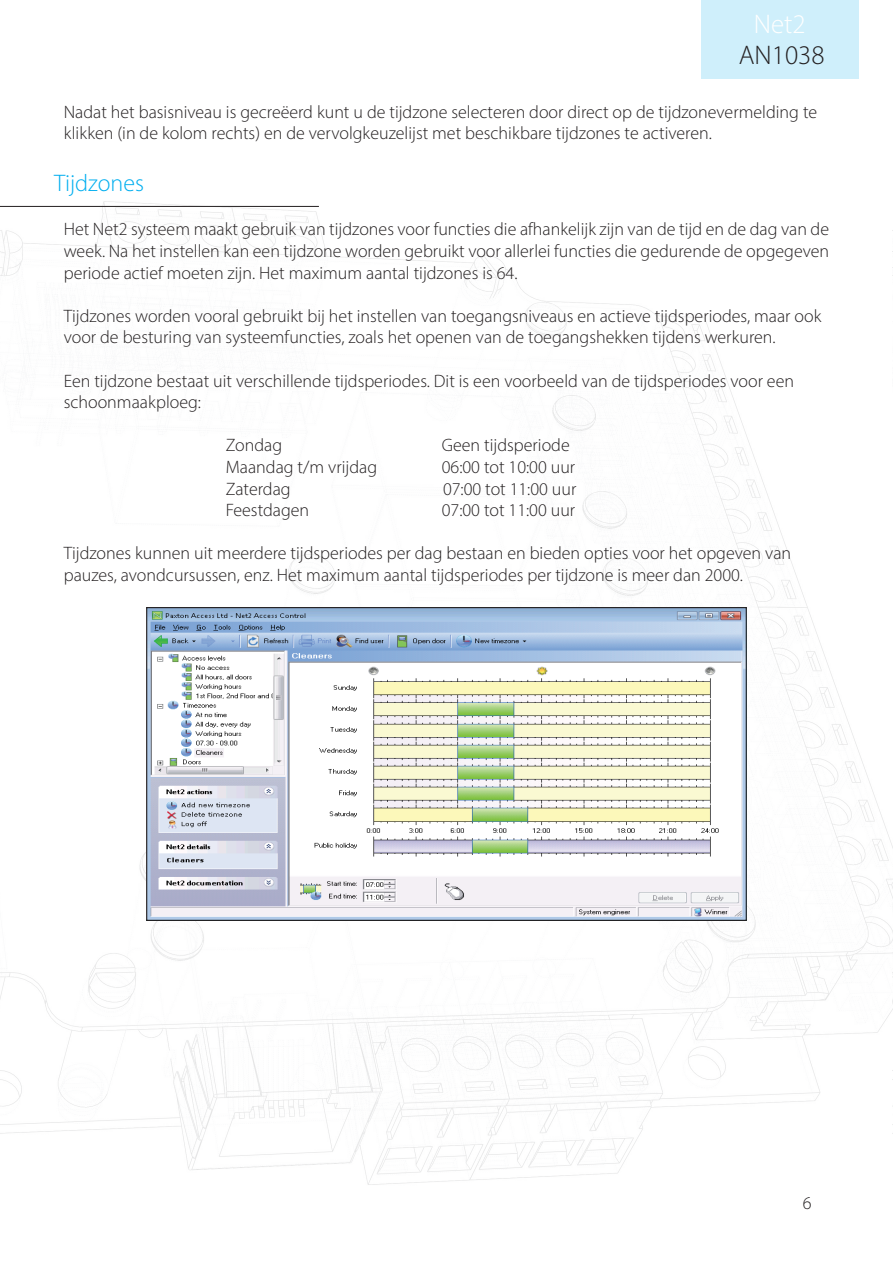
<style>
.page{position:relative;width:893px;height:1263px;background:#fff}
.page>*{position:absolute;margin:0;border:0;box-sizing:border-box;transform-origin:0 0}
.t1{font:300 27px "Myriad Pro";color:#231f20}
.t2{font:300 27px "Myriad Pro";color:#fff}
.Section_title{font:300 24px "Myriad Pro";color:#00aeef}
.Text{font:300 18px "Myriad Pro";color:#231f20}
</style>
<div class="page">
<img style="left:0;top:201px;width:893px;height:984px">
<div style="left:702px;top:0;width:157px;height:79px;background:#cfeffb"></div>
<hr style="left:0;top:206px;width:319px;height:1px;background:#231f20">
<img style="left:148px;top:609px;width:597px;height:310px">
<h1 class="t2" style="left:754px;top:8px;width:53px">Net2</h1>
<h1 class="t1" style="left:739px;top:39px;width:87px">AN1038</h1>
<p class="Text" style="left:64px;top:101px;width:755px">Nadat het basisniveau is gecreëerd kunt u de tijdzone selecteren door direct op de tijdzonevermelding te</p>
<p class="Text" style="left:64px;top:122px;width:650px">klikken (in de kolom rechts) en de vervolgkeuzelijst met beschikbare tijdzones te activeren.</p>
<p class="Section_title" style="left:54px;top:168px;width:91px">Tijdzones</p>
<p class="Text" style="left:64px;top:219px;width:767px">Het Net2 systeem maakt gebruik van tijdzones voor functies die afhankelijk zijn van de tijd en de dag van de</p>
<p class="Text" style="left:64px;top:240px;width:767px">week. Na het instellen kan een tijdzone worden gebruikt voor allerlei functies die gedurende de opgegeven</p>
<p class="Text" style="left:64px;top:262px;width:455px">periode actief moeten zijn. Het maximum aantal tijdzones is 64.</p>
<p class="Text" style="left:64px;top:305px;width:759px">Tijdzones worden vooral gebruikt bij het instellen van toegangsniveaus en actieve tijdsperiodes, maar ook</p>
<p class="Text" style="left:64px;top:327px;width:713px">voor de besturing van systeemfuncties, zoals het openen van de toegangshekken tijdens werkuren.</p>
<p class="Text" style="left:64px;top:370px;width:732px">Een tijdzone bestaat uit verschillende tijdsperiodes. Dit is een voorbeeld van de tijdsperiodes voor een</p>
<p class="Text" style="left:64px;top:391px;width:139px">schoonmaakploeg:</p>
<p class="Text" style="left:226px;top:435px;width:58px">Zondag</p>
<p class="Text" style="left:442px;top:435px;width:130px">Geen tijdsperiode</p>
<p class="Text" style="left:226px;top:456px;width:153px">Maandag t/m vrijdag</p>
<p class="Text" style="left:442px;top:456px;width:135px">06:00 tot 10:00 uur</p>
<p class="Text" style="left:226px;top:478px;width:66px">Zaterdag</p>
<p class="Text" style="left:443px;top:478px;width:135px">07:00 tot 11:00 uur</p>
<p class="Text" style="left:226px;top:499px;width:85px">Feestdagen</p>
<p class="Text" style="left:442px;top:499px;width:135px">07:00 tot 11:00 uur</p>
<p class="Text" style="left:64px;top:543px;width:729px">Tijdzones kunnen uit meerdere tijdsperiodes per dag bestaan en bieden opties voor het opgeven van</p>
<p class="Text" style="left:64px;top:564px;width:681px">pauzes, avondcursussen, enz. Het maximum aantal tijdsperiodes per tijdzone is meer dan 2000.</p>
<p class="Text" style="left:803px;top:1192px;width:10px">6</p>
</div>
